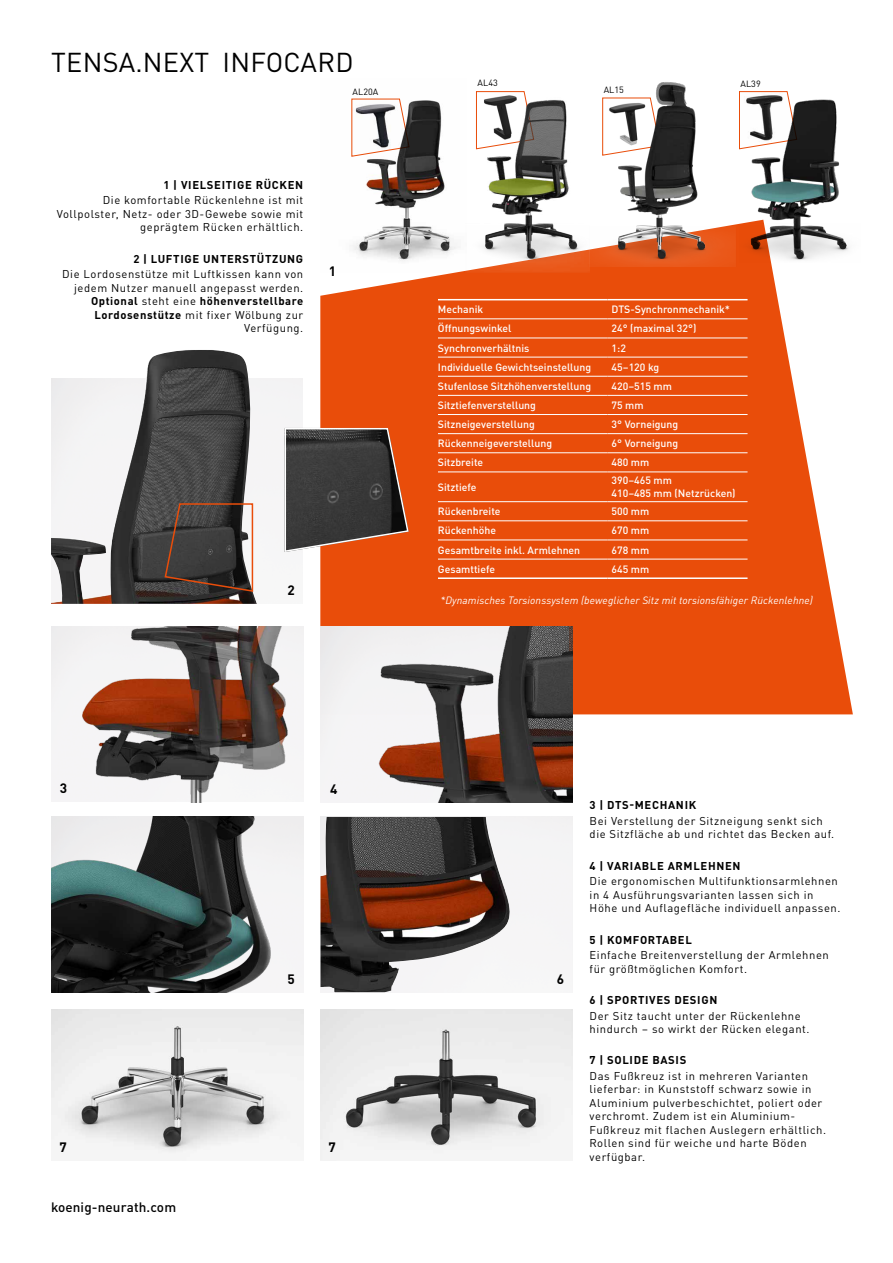
<style>
.page{position:relative;width:893px;height:1263px;background:#fff}
.page>*{position:absolute;margin:0;border:0;box-sizing:border-box;transform-origin:0 0}
.t1{font:27px "DINOT";letter-spacing:.01em;color:#000}
.t2{font:500 13.5px "DINOT";letter-spacing:.01em;color:#000}
.t3{font:700 13.5px "DINOT";color:#000}
.t4{font:11.25px/13.5px "DINOT";letter-spacing:.05em;color:#000}
.t5{font:700 11.25px "DINOT";letter-spacing:.06em;color:#000}
.t6{font:500 10.5px/12.6px "DINOT";color:#fff}
.t7{font:italic 10.5px "DINOT";letter-spacing:.01em;color:#fff}
.t8{font:9px "DINOT";letter-spacing:.005em;color:#000}
.s1{font-weight:700}
</style>
<div class="page">
<img style="left:51px;top:350px;width:206px;height:254px">
<svg style="left:320px;top:263px;width:533px;height:451px;background:#eb6025"></svg>
<svg style="left:164px;top:502px;width:90px;height:91px;background:#504642"></svg>
<img style="left:51px;top:627px;width:252px;height:175px">
<img style="left:51px;top:1009px;width:252px;height:145px">
<img style="left:320px;top:1009px;width:253px;height:152px">
<img style="left:51px;top:817px;width:248px;height:175px">
<img style="left:320px;top:627px;width:253px;height:175px">
<hr style="left:438px;top:299px;width:169px;height:1px;background:#fff">
<hr style="left:607px;top:299px;width:140px;height:1px;background:#fff">
<hr style="left:438px;top:577px;width:169px;height:2px;background:#fff">
<hr style="left:607px;top:577px;width:140px;height:2px;background:#fff">
<hr style="left:438px;top:319px;width:169px;height:1px;background:#fff">
<hr style="left:607px;top:319px;width:140px;height:1px;background:#fff">
<hr style="left:438px;top:338px;width:169px;height:1px;background:#fff">
<hr style="left:607px;top:338px;width:140px;height:1px;background:#fff">
<hr style="left:438px;top:357px;width:169px;height:1px;background:#fff">
<hr style="left:607px;top:357px;width:140px;height:1px;background:#fff">
<hr style="left:438px;top:376px;width:169px;height:1px;background:#fff">
<hr style="left:607px;top:376px;width:140px;height:1px;background:#fff">
<hr style="left:438px;top:395px;width:169px;height:1px;background:#fff">
<hr style="left:607px;top:395px;width:140px;height:1px;background:#fff">
<hr style="left:438px;top:414px;width:169px;height:1px;background:#fff">
<hr style="left:607px;top:414px;width:140px;height:1px;background:#fff">
<hr style="left:438px;top:433px;width:169px;height:1px;background:#fff">
<hr style="left:607px;top:433px;width:140px;height:1px;background:#fff">
<hr style="left:438px;top:452px;width:169px;height:1px;background:#fff">
<hr style="left:607px;top:452px;width:140px;height:1px;background:#fff">
<hr style="left:438px;top:472px;width:169px;height:1px;background:#fff">
<hr style="left:607px;top:472px;width:140px;height:1px;background:#fff">
<hr style="left:438px;top:501px;width:169px;height:1px;background:#fff">
<hr style="left:607px;top:501px;width:140px;height:1px;background:#fff">
<hr style="left:438px;top:521px;width:169px;height:1px;background:#fff">
<hr style="left:607px;top:521px;width:140px;height:1px;background:#fff">
<hr style="left:438px;top:540px;width:169px;height:1px;background:#fff">
<hr style="left:607px;top:540px;width:140px;height:1px;background:#fff">
<hr style="left:438px;top:559px;width:169px;height:1px;background:#fff">
<hr style="left:607px;top:559px;width:140px;height:1px;background:#fff">
<img style="left:320px;top:817px;width:194px;height:175px">
<svg style="left:284px;top:427px;width:126px;height:126px;background:#5d463b"></svg>
<img style="left:739px;top:91px;width:110px;height:172px">
<img style="left:465px;top:91px;width:124px;height:183px">
<img style="left:320px;top:91px;width:147px;height:181px">
<img style="left:575px;top:82px;width:164px;height:185px">
<h1 class="t1" style="left:51px;top:41px;width:304px">TENSA.NEXT INFOCARD</h1>
<p class="t8" style="left:353px;top:85px;width:27px">AL20A</p>
<p class="t5" style="left:163px;top:176px;width:141px">1 | VIELSEITIGE RÜCKEN</p>
<p class="t4" style="left:57px;top:193px;width:248px;text-align:right">Die komfortable Rückenlehne ist mit<br>Vollpolster, Netz- oder 3D-Gewebe sowie mit geprägtem Rücken erhältlich.</p>
<p class="t5" style="left:133px;top:250px;width:171px">2 | LUFTIGE UNTERSTÜTZUNG</p>
<p class="t4" style="left:62px;top:267px;width:243px;text-align:right">Die Lordosenstütze mit Luftkissen kann von jedem Nutzer manuell angepasst werden.<br><span class="s1">Optional</span> steht eine <span class="s1">höhenverstellbare Lordosenstütze</span> mit fixer Wölbung zur Verfügung.</p>
<p class="t3" style="left:329px;top:261px;width:9px">1</p>
<p class="t3" style="left:287px;top:580px;width:9px">2</p>
<p class="t8" style="left:478px;top:76px;width:22px">AL43</p>
<p class="t8" style="left:604px;top:83px;width:22px">AL15</p>
<p class="t8" style="left:740px;top:76px;width:22px">AL39</p>
<p class="t6" style="left:438px;top:302px;width:47px">Mechanik</p>
<p class="t6" style="left:612px;top:302px;width:120px">DTS-Synchronmechanik*</p>
<p class="t6" style="left:438px;top:321px;width:75px">Öffnungswinkel</p>
<p class="t6" style="left:612px;top:321px;width:86px">24° (maximal 32°)</p>
<p class="t6" style="left:438px;top:340px;width:93px">Synchronverhältnis</p>
<p class="t6" style="left:612px;top:340px;width:16px">1:2</p>
<p class="t6" style="left:438px;top:360px;width:155px">Individuelle Gewichtseinstellung</p>
<p class="t6" style="left:612px;top:360px;width:49px">45–120 kg</p>
<p class="t6" style="left:438px;top:379px;width:155px">Stufenlose Sitzhöhenverstellung</p>
<p class="t6" style="left:612px;top:379px;width:62px">420–515 mm</p>
<p class="t6" style="left:438px;top:398px;width:100px">Sitztiefenverstellung</p>
<p class="t6" style="left:612px;top:398px;width:34px">75 mm</p>
<p class="t6" style="left:438px;top:417px;width:98px">Sitzneigeverstellung</p>
<p class="t6" style="left:612px;top:417px;width:68px">3° Vorneigung</p>
<p class="t6" style="left:438px;top:436px;width:116px">Rückenneigeverstellung</p>
<p class="t6" style="left:612px;top:436px;width:68px">6° Vorneigung</p>
<p class="t6" style="left:438px;top:455px;width:47px">Sitzbreite</p>
<p class="t6" style="left:612px;top:455px;width:39px">480 mm</p>
<p class="t6" style="left:438px;top:480px;width:40px">Sitztiefe</p>
<p class="t6" style="left:612px;top:473px;width:126px">390–465 mm<br>410–485 mm (Netzrücken)</p>
<p class="t6" style="left:438px;top:504px;width:64px">Rückenbreite</p>
<p class="t6" style="left:612px;top:504px;width:39px">500 mm</p>
<p class="t6" style="left:438px;top:523px;width:60px">Rückenhöhe</p>
<p class="t6" style="left:612px;top:523px;width:39px">670 mm</p>
<p class="t6" style="left:438px;top:542px;width:144px">Gesamtbreite inkl. Armlehnen</p>
<p class="t6" style="left:612px;top:542px;width:39px">678 mm</p>
<p class="t6" style="left:438px;top:562px;width:59px">Gesamttiefe</p>
<p class="t6" style="left:612px;top:562px;width:39px">645 mm</p>
<p class="t7" style="left:441px;top:593px;width:374px">*Dynamisches Torsionssystem (beweglicher Sitz mit torsionsfähiger Rückenlehne)</p>
<p class="t3" style="left:60px;top:778px;width:9px">3</p>
<p class="t3" style="left:330px;top:778px;width:9px">4</p>
<p class="t3" style="left:287px;top:968px;width:9px">5</p>
<p class="t3" style="left:557px;top:968px;width:9px">6</p>
<p class="t3" style="left:59px;top:1137px;width:9px">7</p>
<p class="t3" style="left:328px;top:1137px;width:9px">7</p>
<p class="t2" style="left:51px;top:1197px;width:127px">koenig-neurath.com</p>
<p class="t5" style="left:590px;top:796px;width:108px">3 | DTS-MECHANIK</p>
<p class="t4" style="left:590px;top:813px;width:246px">Bei Verstellung der Sitzneigung senkt sich die Sitzfläche ab und richtet das Becken auf.</p>
<p class="t5" style="left:590px;top:857px;width:152px">4 | VARIABLE ARMLEHNEN</p>
<p class="t4" style="left:590px;top:873px;width:252px">Die ergonomischen Multifunktionsarmlehnen in 4 Ausführungsvarianten lassen sich in<br>Höhe und Auflagefläche individuell anpassen.</p>
<p class="t5" style="left:590px;top:931px;width:104px">5 | KOMFORTABEL</p>
<p class="t4" style="left:590px;top:947px;width:241px">Einfache Breitenverstellung der Armlehnen für größtmöglichen Komfort.</p>
<p class="t5" style="left:590px;top:991px;width:129px">6 | SPORTIVES DESIGN</p>
<p class="t4" style="left:590px;top:1008px;width:221px">Der Sitz taucht unter der Rückenlehne hindurch – so wirkt der Rücken elegant.</p>
<p class="t5" style="left:590px;top:1051px;width:98px">7 | SOLIDE BASIS</p>
<p class="t4" style="left:590px;top:1068px;width:238px">Das Fußkreuz ist in mehreren Varianten lieferbar: in Kunststoff schwarz sowie in Aluminium pulverbeschichtet, poliert oder verchromt. Zudem ist ein Aluminium-Fußkreuz mit flachen Auslegern erhältlich.<br>Rollen sind für weiche und harte Böden verfügbar.</p>
</div>
